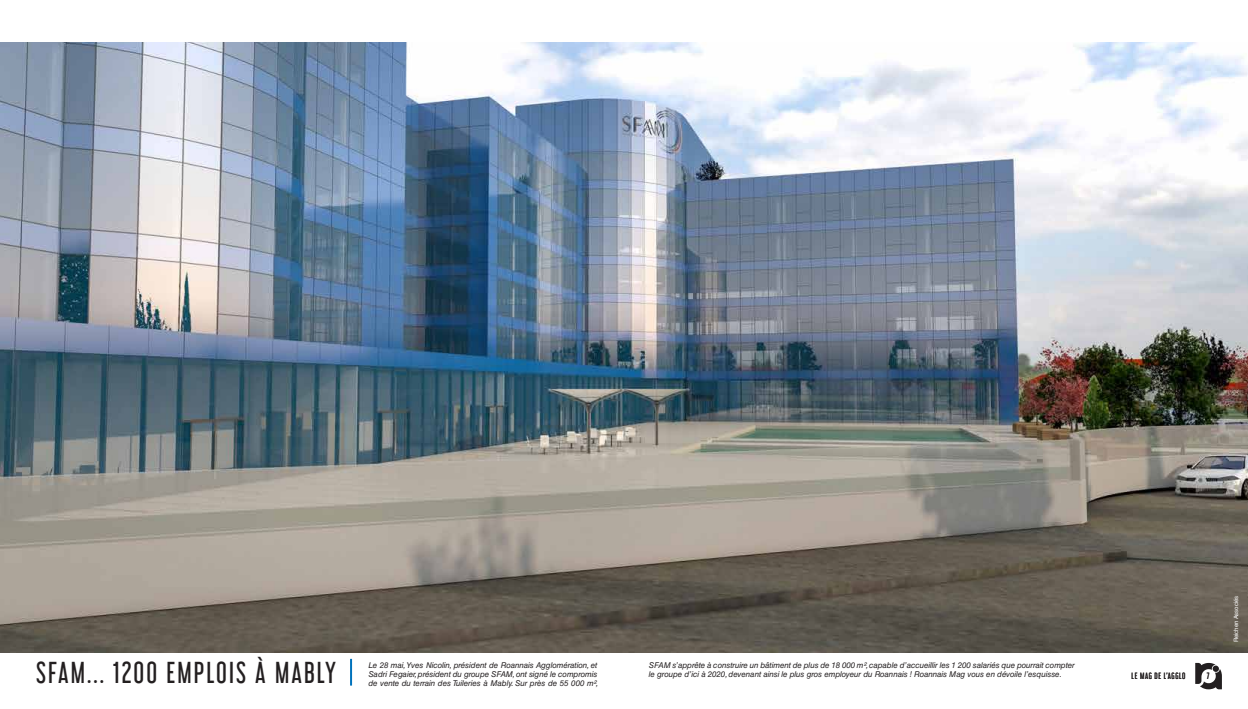
<style>
.page{position:relative;width:1248px;height:709px;background:#fff}
.page>*{position:absolute;margin:0;border:0;box-sizing:border-box;transform-origin:0 0}
.t1{font:26.6px "Libel Suit Rg";letter-spacing:.08em;color:#231f20}
.t2{font:italic 8px/9px "Helvetica LT Std";letter-spacing:-.01em;color:#231f20}
.t3{font:8px "Libel Suit Rg";letter-spacing:.08em;color:#231f20}
.CREDITS{font:6px "Helvetica LT Std";letter-spacing:-.01em;color:#fff}
</style>
<div class="page">
<img style="left:0;top:43px;width:1247px;height:609px">
<hr style="left:350px;top:659px;width:2px;height:26px;background:#0072bc">
<svg style="left:1195px;top:663px;width:26px;height:26px"></svg>
<p class="t1" style="left:36px;top:650px;width:301px">SFAM... 1200 EMPLOIS À MABLY</p>
<p class="t2" style="left:368px;top:660px;width:231px">Le 28 mai, Yves Nicolin, président de Roannais Agglomération, et<br>Sadri Fegaier, président du groupe SFAM, ont signé le compromis de vente du terrain des Tuileries à Mably. Sur près de 55 000 m²,</p>
<p class="t3" style="left:1131px;top:669px;width:55px">LE MAG DE L’AGGLO</p>
<p class="t2" style="left:649px;top:660px;width:427px">SFAM s’apprête à construire un bâtiment de plus de 18 000 m², capable d’accueillir les 1 200 salariés que pourrait compter le groupe d’ici à 2020, devenant ainsi le plus gros employeur du Roannais ! Roannais Mag vous en dévoile l’esquisse.</p>
<p class="t3" style="left:1206px;top:669px;width:4px">7</p>
<p class="CREDITS" style="left:1232px;top:642px;width:48px;rotate:-90deg">Reichen Associés</p>
</div>
